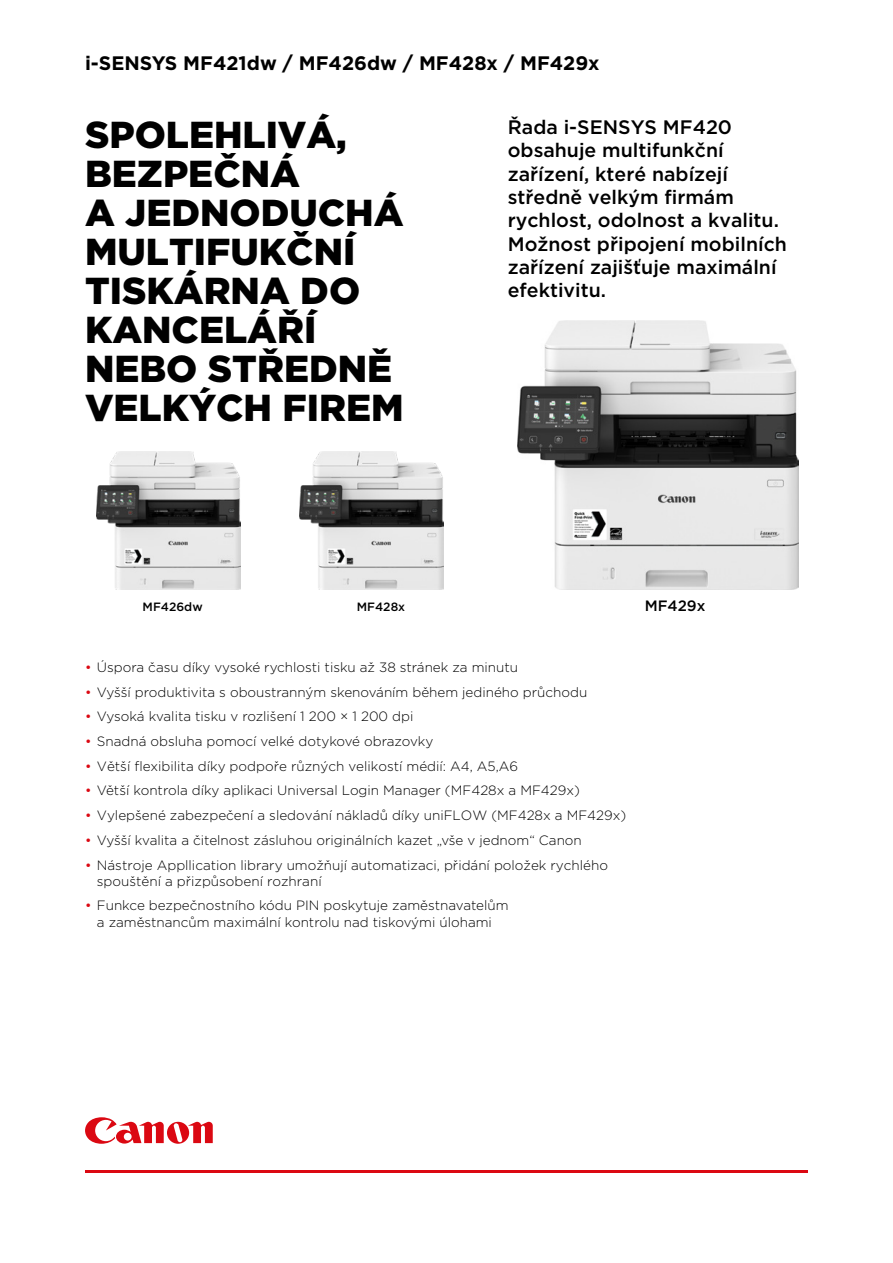
<style>
.page{position:relative;width:893px;height:1263px;background:#fff}
.page>*{position:absolute;margin:0;border:0;box-sizing:border-box;transform-origin:0 0}
.t1{font:900 37.5px/39px "Gotham";color:#000}
.t2{font:500 19.5px/23.4px "Gotham";color:#000}
.t3{font:700 19.5px "Gotham";color:#000}
.t4{font:500 15px "Gotham";color:#000}
.t5{font:300 13.5px/16px "Gotham";color:#000}
.t6{font:500 12px "Gotham";color:#000}
.s1{font-weight:400;color:#db0812}
</style>
<div class="page">
<svg style="left:85px;top:1117px;width:128px;height:27px"></svg>
<hr style="left:85px;top:1170px;width:723px;height:3px;background:#db0812">
<img style="left:517px;top:320px;width:281px;height:269px">
<img style="left:97px;top:451px;width:144px;height:138px">
<img style="left:300px;top:451px;width:143px;height:138px">
<h2 class="t3" style="left:85px;top:50px;width:516px">i-SENSYS MF421dw / MF426dw / MF428x / MF429x</h2>
<h1 class="t1" style="left:85px;top:115px;width:320px">SPOLEHLIVÁ,<br>BEZPEČNÁ<br>A JEDNODUCHÁ<br>MULTIFUKČNÍ<br>TISKÁRNA DO<br>KANCELÁŘÍ<br>NEBO STŘEDNĚ<br>VELKÝCH FIREM</h1>
<h2 class="t2" style="left:508px;top:115px;width:281px">Řada i-SENSYS MF420 obsahuje multifunkční zařízení, které nabízejí středně velkým firmám rychlost, odolnost a kvalitu.<br>Možnost připojení mobilních zařízení zajišťuje maximální efektivitu.</h2>
<p class="t6" style="left:143px;top:599px;width:62px">MF426dw</p>
<p class="t6" style="left:357px;top:599px;width:50px">MF428x</p>
<p class="t4" style="left:645px;top:595px;width:62px">MF429x</p>
<p class="t5" style="left:85px;top:659px;width:435px"><span class="s1">•</span> Úspora času díky vysoké rychlosti tisku až 38 stránek za minutu</p>
<p class="t5" style="left:85px;top:683px;width:504px"><span class="s1">•</span> Vyšší produktivita s oboustranným skenováním během jediného průchodu</p>
<p class="t5" style="left:85px;top:708px;width:330px"><span class="s1">•</span> Vysoká kvalita tisku v rozlišení 1 200 × 1 200 dpi</p>
<p class="t5" style="left:85px;top:733px;width:350px"><span class="s1">•</span> Snadná obsluha pomocí velké dotykové obrazovky</p>
<p class="t5" style="left:85px;top:757px;width:435px"><span class="s1">•</span> Větší flexibilita díky podpoře různých velikostí médií: A4, A5,A6</p>
<p class="t5" style="left:85px;top:782px;width:496px"><span class="s1">•</span> Větší kontrola díky aplikaci Universal Login Manager (MF428x a MF429x)</p>
<p class="t5" style="left:85px;top:807px;width:543px"><span class="s1">•</span> Vylepšené zabezpečení a sledování nákladů díky uniFLOW (MF428x a MF429x)</p>
<p class="t5" style="left:85px;top:832px;width:498px"><span class="s1">•</span> Vyšší kvalita a čitelnost zásluhou originálních kazet „vše v jednom“ Canon</p>
<p class="t5" style="left:97px;top:856px;width:513px;text-indent:-12px"><span class="s1">•</span> Nástroje Appllication library umožňují automatizaci, přidání položek rychlého spouštění a přizpůsobení rozhraní</p>
<p class="t5" style="left:85px;top:897px;width:425px;text-align:center"><span class="s1">•</span> Funkce bezpečnostního kódu PIN poskytuje zaměstnavatelům a zaměstnancům maximální kontrolu nad tiskovými úlohami</p>
</div>
